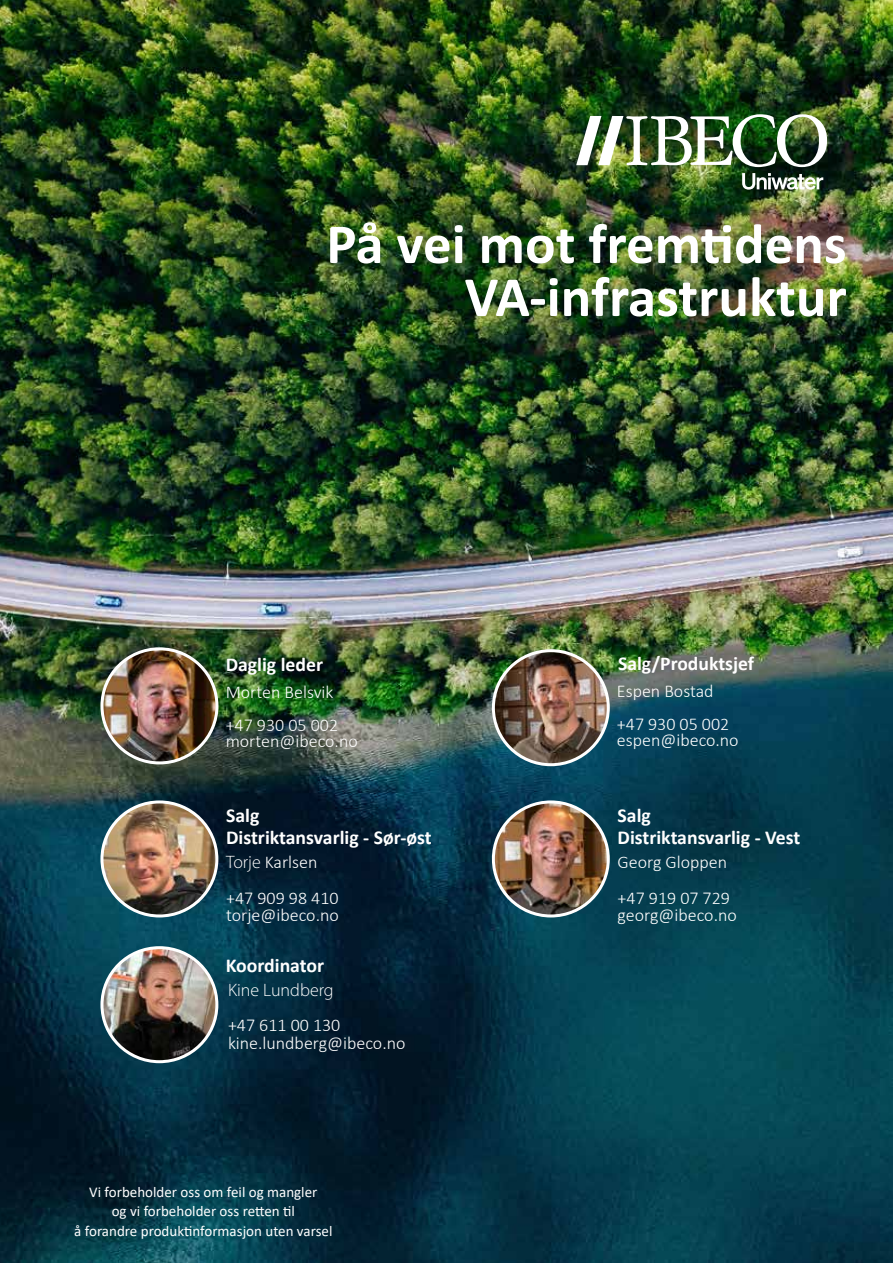
<style>
.page{position:relative;width:893px;height:1263px;background:#fff}
.page>*{position:absolute;margin:0;border:0;box-sizing:border-box;transform-origin:0 0}
.t1{font:700 57px/52.9px "Calibri";color:#fff;text-align:right}
.t2{font:700 19.8px/22.5px "Calibri";color:#fff}
.t3{font:700 19.65px "Calibri";color:#fff}
.t4{font:300 18px/35.4px "Calibri";color:#fff}
.t5{font:300 18px "Myriad Pro";color:#fff}
.t6{font:15px/19.5px "Calibri";color:#fff;text-align:center}
.s1{font-family:"Myriad Pro"}
</style>
<div class="page">
<img style="left:0;top:0;width:893px;height:1263px">
<img style="left:576px;top:114px;width:251px;height:53px">
<svg style="left:742px;top:173px;width:81px;height:17px"></svg>
<img style="left:102px;top:649px;width:115px;height:114px;border-radius:57px">
<div style="left:100px;top:647px;width:118px;height:117px;border:3px solid #fff;border-radius:50%"></div>
<img style="left:493px;top:651px;width:115px;height:114px;border-radius:57px">
<div style="left:492px;top:649px;width:118px;height:117px;border:3px solid #fff;border-radius:50%"></div>
<img style="left:102px;top:802px;width:115px;height:114px;border-radius:57px">
<div style="left:100px;top:800px;width:118px;height:117px;border:3px solid #fff;border-radius:50%"></div>
<img style="left:493px;top:802px;width:115px;height:114px;border-radius:57px">
<div style="left:492px;top:800px;width:118px;height:117px;border:3px solid #fff;border-radius:50%"></div>
<img style="left:102px;top:948px;width:115px;height:114px;border-radius:57px">
<div style="left:100px;top:946px;width:118px;height:117px;border:3px solid #fff;border-radius:50%"></div>
<h1 class="t1" style="left:326px;top:217px;width:522px">På vei mot fremtidens<br>VA-infrastruktur</h1>
<p class="t2" style="left:226px;top:653px;width:99px">Daglig leder</p>
<p class="t4" style="left:226px;top:676px;width:114px;line-height:32.4px">Morten Belsvik +47 930 05 002</p>
<p class="t4" style="left:226px;top:723px;width:134px">morten@ibeco.no</p>
<p class="t2" style="left:226px;top:804px;width:207px">Salg<br>Distriktansvarlig - Sør-øst</p>
<p class="t4" style="left:226px;top:844px;width:114px"><span class="s1">Torje</span> Karlsen +47 909 98 410</p>
<p class="t4" style="left:226px;top:897px;width:114px">torje@ibeco.no</p>
<p class="t2" style="left:226px;top:954px;width:100px">Koordinator</p>
<p class="t5" style="left:228px;top:979px;width:107px">Kine Lundberg</p>
<p class="t4" style="left:228px;top:1016px;width:179px;line-height:17.7px">+47 611 00 130 kine.lundberg@ibeco.no</p>
<p class="t6" style="left:74px;top:1181px;width:260px">Vi forbeholder oss om feil og mangler<br>og vi forbeholder oss retten til<br>å forandre produktinformasjon uten varsel</p>
<p class="t3" style="left:618px;top:650px;width:137px">Salg/Produktsjef</p>
<p class="t4" style="left:617px;top:675px;width:114px;line-height:32.5px">Espen Bostad +47 930 05 002</p>
<p class="t4" style="left:617px;top:722px;width:123px">espen@ibeco.no</p>
<p class="t2" style="left:618px;top:804px;width:184px">Salg<br>Distriktansvarlig - Vest</p>
<p class="t4" style="left:618px;top:844px;width:114px">Georg Gloppen +47 919 07 729</p>
<p class="t4" style="left:618px;top:897px;width:121px">georg@ibeco.no</p>
</div>
